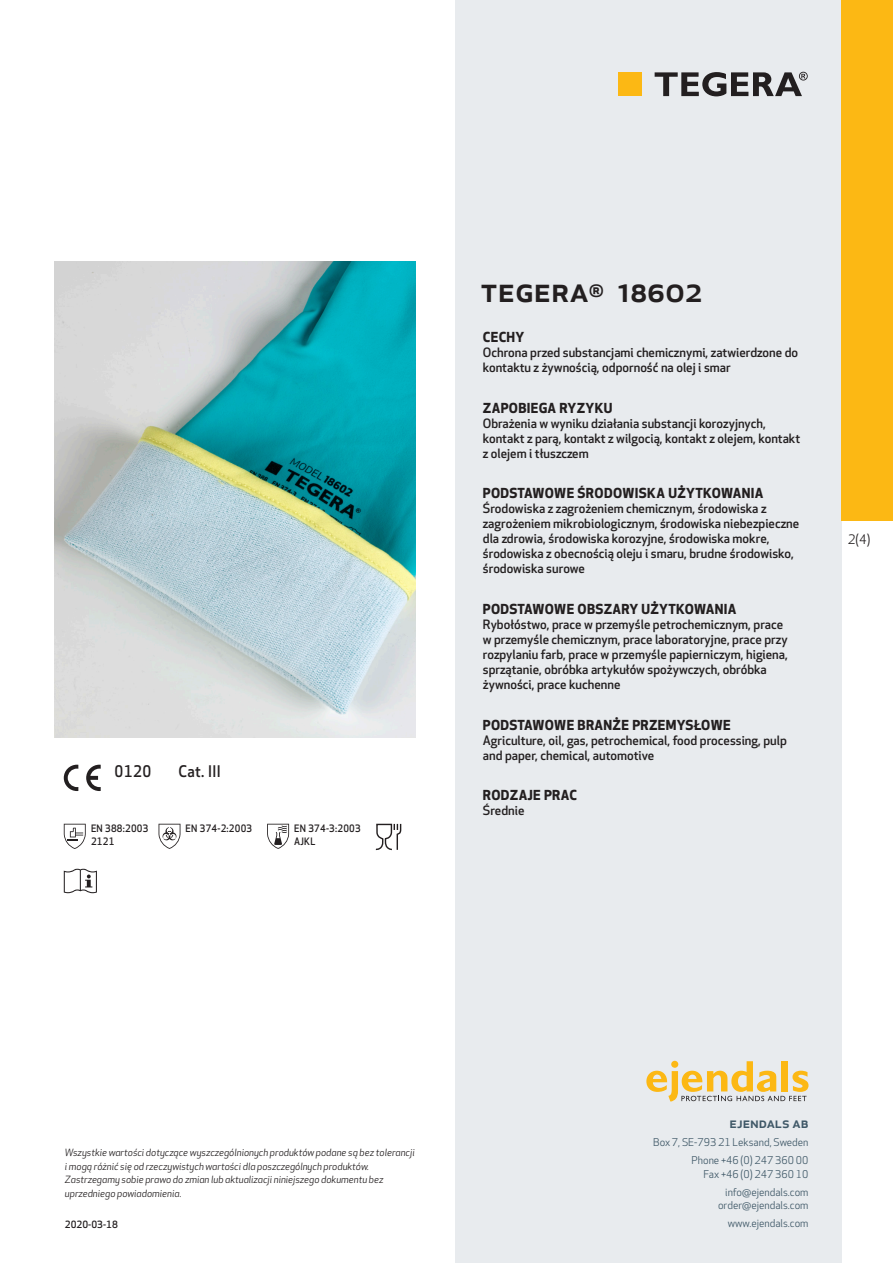
<style>
.page{position:relative;width:893px;height:1263px;background:#fff}
.page>*{position:absolute;margin:0;border:0;box-sizing:border-box;transform-origin:0 0}
.prodname{font:500 34.5px "Apex New";color:#231f20}
.Artikel{font:500 15.6px "Apex New";letter-spacing:.025em;color:#231f20;scale:.95 1}
.t1{font:500 15px "Apex New";color:#405968}
.Funktion_body{font:700 13.5px "Apex New";letter-spacing:.025em;color:#231f20}
.t2{font:12.75px "Apex New";color:#231f20}
.Funktion_body-2{font:500 12.6px/15px "Apex New";color:#231f20}
.t3{font:10.5px/18px "Apex New";color:#405968;text-align:right}
.Artikel-2{font:500 10.05px/13.2px "Apex New";letter-spacing:.025em;color:#231f20;scale:.95 1}
.t4{font:italic 9.75px/13.5px "Apex New";color:#231f20}
.Sidfot_datum{font:500 9.75px "Apex New";color:#231f20}
</style>
<div class="page">
<div style="left:455px;top:0;width:387px;height:1263px;background:#e8ebee"></div>
<svg style="left:646px;top:1061px;width:162px;height:40px"></svg>
<div style="left:842px;top:0;width:51px;height:520px;background:#fcb814"></div>
<div style="left:618px;top:72px;width:24px;height:24px;background:#fcb814"></div>
<svg style="left:655px;top:72px;width:153px;height:24px"></svg>
<svg style="left:86px;top:765px;width:15px;height:26px"></svg>
<svg style="left:64px;top:765px;width:14px;height:26px"></svg>
<svg style="left:64px;top:824px;width:22px;height:25px"></svg>
<svg style="left:159px;top:824px;width:21px;height:25px"></svg>
<svg style="left:267px;top:824px;width:22px;height:25px"></svg>
<svg style="left:376px;top:824px;width:25px;height:26px"></svg>
<svg style="left:64px;top:869px;width:33px;height:24px"></svg>
<img style="left:54px;top:261px;width:361px;height:477px">
<p class="Artikel" style="left:115px;top:761px;width:40px">0120</p>
<p class="Artikel" style="left:178px;top:761px;width:46px">Cat. III</p>
<p class="Artikel-2" style="left:91px;top:821px;width:62px">EN 388:2003<br>2121</p>
<p class="Artikel-2" style="left:186px;top:821px;width:72px">EN 374-2:2003</p>
<p class="Artikel-2" style="left:294px;top:821px;width:72px">EN 374-3:2003<br>AJKL</p>
<p class="prodname" style="left:480px;top:266px;width:223px">TEGERA<sup>®</sup> 18602</p>
<p class="Funktion_body" style="left:483px;top:327px;width:43px">CECHY</p>
<p class="Funktion_body-2" style="left:483px;top:345px;width:317px">Ochrona przed substancjami chemicznymi, zatwierdzone do kontaktu z żywnością, odporność na olej i smar</p>
<p class="Funktion_body" style="left:483px;top:398px;width:131px">ZAPOBIEGA RYZYKU</p>
<p class="Funktion_body-2" style="left:483px;top:415px;width:319px">Obrażenia w wyniku działania substancji korozyjnych, kontakt z parą, kontakt z wilgocią, kontakt z olejem, kontakt z olejem i tłuszczem</p>
<p class="Funktion_body" style="left:483px;top:483px;width:282px">PODSTAWOWE ŚRODOWISKA UŻYTKOWANIA</p>
<p class="Funktion_body-2" style="left:483px;top:501px;width:318px">Środowiska z zagrożeniem chemicznym, środowiska z zagrożeniem mikrobiologicznym, środowiska niebezpieczne dla zdrowia, środowiska korozyjne, środowiska mokre, środowiska z obecnością oleju i smaru, brudne środowisko, środowiska surowe</p>
<p class="Funktion_body" style="left:483px;top:599px;width:255px">PODSTAWOWE OBSZARY UŻYTKOWANIA</p>
<p class="Funktion_body-2" style="left:483px;top:616px;width:307px">Rybołóstwo, prace w przemyśle petrochemicznym, prace w przemyśle chemicznym, prace laboratoryjne, prace przy rozpylaniu farb, prace w przemyśle papierniczym, higiena, sprzątanie, obróbka artykułów spożywczych, obróbka żywności, prace kuchenne</p>
<p class="Funktion_body" style="left:483px;top:715px;width:249px">PODSTAWOWE BRANŻE PRZEMYSŁOWE</p>
<p class="Funktion_body-2" style="left:483px;top:732px;width:306px">Agriculture, oil, gas, petrochemical, food processing, pulp and paper, chemical, automotive</p>
<p class="Funktion_body" style="left:483px;top:785px;width:96px">RODZAJE PRAC</p>
<p class="Funktion_body-2" style="left:483px;top:803px;width:43px">Średnie</p>
<p class="t2" style="left:848px;top:531px;width:24px">2(4)</p>
<p class="t4" style="left:65px;top:1146px;width:351px">Wszystkie wartości dotyczące wyszczególnionych produktów podane są bez tolerancji i mogą różnić się od rzeczywistych wartości dla poszczególnych produktów.<br>Zastrzegamy sobie prawo do zmian lub aktualizacji niniejszego dokumentu bez uprzedniego powiadomienia.</p>
<p class="Sidfot_datum" style="left:65px;top:1218px;width:54px">2020-03-18</p>
<p class="t1" style="left:729px;top:1113px;width:80px">ejendals ab</p>
<p class="t3" style="left:653px;top:1133px;width:157px">Box 7, SE-793 21 Leksand, Sweden<br>Phone +46 (0) 247 360 00</p>
<p class="t3" style="left:703px;top:1165px;width:107px">Fax +46 (0) 247 360 10 info@ejendals.com</p>
<p class="t3" style="left:718px;top:1196px;width:92px">order@ejendals.com</p>
<p class="t3" style="left:728px;top:1215px;width:82px">www.ejendals.com</p>
</div>
